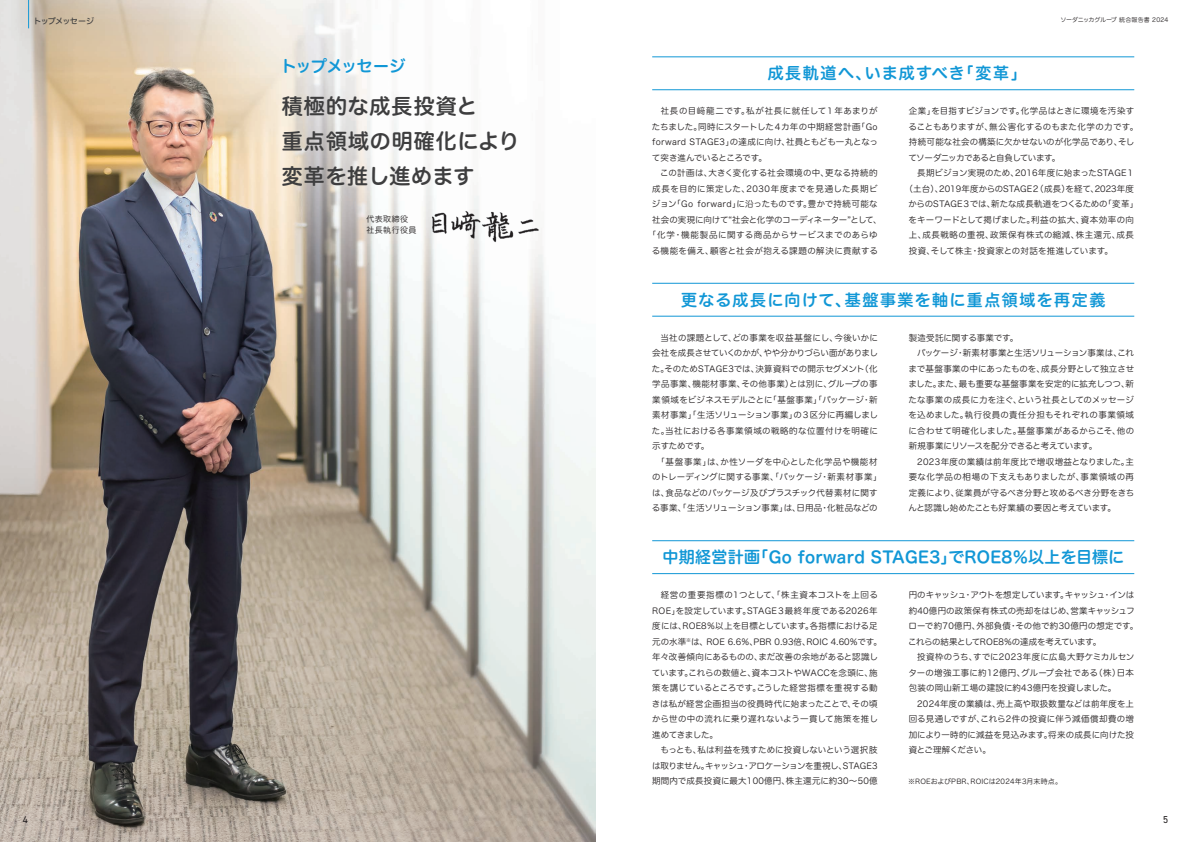
<style>
.page{position:relative;width:1191px;height:842px;background:#fff}
.page>*{position:absolute;margin:0;border:0;box-sizing:border-box;transform-origin:0 0}
.t1{font:21px/35px "Hira Maru Std W6";letter-spacing:.04em;color:#3e3e3f}
.t2{font:16px "Hira Maru Std W6";letter-spacing:.025em;color:#1197d6}
.t3{font:16px "Hira Maru Std W6";letter-spacing:.085em;color:#1197d6}
.t4{font:16px "Hira Maru Std W6";letter-spacing:.09em;color:#1197d6}
.t5{font:16px "Hira Maru Std W6";letter-spacing:-.04em;color:#1197d6}
.t6{font:10px "DIN2014 Rounded VF";color:#231f20}
.t7{font:8.5px/15.5px "Hira Maru Std W3";letter-spacing:.01em;color:#231f20;text-align:justify}
.t8{font:8.5px "Hira Maru Std W3";letter-spacing:.035em;color:#231f20}
.t9{font:8.5px "Hira Maru Std W3";letter-spacing:.045em;color:#231f20}
.t10{font:8.5px "Hira Maru Std W3";letter-spacing:-.01em;color:#231f20}
.t11{font:8.5px "Hira Maru Std W3";letter-spacing:-.035em;color:#231f20}
.t12{font:8.5px "Hira Maru Std W3";letter-spacing:-.015em;color:#231f20}
.t13{font:8.5px "Hira Maru Std W3";letter-spacing:-.03em;color:#231f20}
.t14{font:8.5px "Hira Maru Std W3";letter-spacing:.055em;color:#231f20}
.t15{font:8.5px "Hira Maru Std W3";letter-spacing:.065em;color:#231f20}
.t16{font:8.5px "Hira Maru Std W3";letter-spacing:.04em;color:#231f20}
.t17{font:8.5px "Hira Maru Std W3";letter-spacing:.05em;color:#231f20}
.t18{font:8.5px "Hira Maru Std W3";letter-spacing:.06em;color:#231f20}
.t19{font:8.5px "Hira Maru Std W3";letter-spacing:-.025em;color:#231f20}
.t20{font:8px/11px "Hira Maru Std W3";letter-spacing:.05em;color:#231f20}
.t21{font:8px "Hira Maru Std W5";letter-spacing:-.06em;color:#3e3e3f}
.t22{font:7px "Hira Maru Std W3";letter-spacing:.03em;color:#231f20}
.t23{font:6px "Hira Maru Std W3";letter-spacing:.005em;color:#231f20}
</style>
<div class="page">
<img style="left:0;top:0;width:595px;height:842px">
<hr style="left:652px;top:90px;width:482px;height:1px;background:#1197d6">
<hr style="left:652px;top:57px;width:482px;height:1px;background:#1197d6">
<hr style="left:652px;top:316px;width:482px;height:1px;background:#1197d6">
<hr style="left:652px;top:283px;width:482px;height:1px;background:#1197d6">
<hr style="left:652px;top:573px;width:482px;height:1px;background:#1197d6">
<hr style="left:652px;top:540px;width:482px;height:1px;background:#1197d6">
<img style="left:428px;top:209px;width:113px;height:35px">
<svg style="left:28px;top:0;width:1px;height:28px"></svg>
<p class="t21" style="left:33px;top:15px;width:62px">トップメッセージ</p>
<h2 class="t5" style="left:281px;top:54px;width:126px">トップメッセージ</h2>
<h1 class="t1" style="left:282px;top:89px;width:239px">積極的な成長投資と<br>重点領域の明確化により変革を推し進めます</h1>
<p class="t20" style="left:366px;top:214px;width:51px">代表取締役社長執行役員</p>
<h2 class="t4" style="left:767px;top:61px;width:260px">成長軌道へ、いま成すべき「変革」</h2>
<p class="t23" style="left:1060px;top:16px;width:109px">ソーダニッカグループ 統合報告書 2024</p>
<p class="t7" style="left:652px;top:103px;width:228px;text-indent:9px">社長の目﨑龍二です。私が社長に就任して１年あまりがたちました。同時にスタートした４カ年の中期経営計画「Go forward STAGE3」の達成に向け、社員ともども一丸となって突き進んでいるところです。</p>
<p class="t8" style="left:660px;top:167px;width:219px">この計画は、大きく変化する社会環境の中、更なる持続的</p>
<p class="t14" style="left:652px;top:182px;width:227px">成長を目的に策定した、2030年度までを見通した長期ビ</p>
<p class="t8" style="left:652px;top:198px;width:227px">ジョン「Go forward」に沿ったものです。豊かで持続可能な</p>
<p class="t10" style="left:652px;top:213px;width:231px">社会の実現に向けて“社会と化学のコーディネーター”として、</p>
<p class="t18" style="left:648px;top:229px;width:231px">「化学・機能製品に関する商品からサービスまでのあらゆ</p>
<p class="t9" style="left:652px;top:244px;width:227px">る機能を備え、顧客と社会が抱える課題の解決に貢献する</p>
<p class="t7" style="left:908px;top:103px;width:231px;text-align:left">企業」を目指すビジョンです。化学品はときに環境を汚染することもありますが、無公害化するのもまた化学の力です。持続可能な社会の構築に欠かせないのが化学品であり、そしてソーダニッカであると自負しています。</p>
<p class="t7" style="left:917px;top:165px;width:219px">長期ビジョン実現のため、2016年度に始まったSTAGE１</p>
<p class="t7" style="left:904px;top:181px;width:231px">（土台）、2019年度からのSTAGE２（成長）を経て、2023年度</p>
<p class="t12" style="left:908px;top:198px;width:231px">からのSTAGE３では、新たな成長軌道をつくるための「変革」</p>
<p class="t7" style="left:908px;top:212px;width:227px">をキーワードとして掲げました。利益の拡大、資本効率の向</p>
<p class="t15" style="left:908px;top:229px;width:227px">上、成長戦略の重視、政策保有株式の縮減、株主還元、成長</p>
<p class="t7" style="left:908px;top:243px;width:206px">投資、そして株主・投資家との対話を推進しています。</p>
<h2 class="t3" style="left:681px;top:288px;width:426px">更なる成長に向けて、基盤事業を軸に重点領域を再定義</h2>
<p class="t8" style="left:660px;top:331px;width:219px">当社の課題として、どの事業を収益基盤にし、今後いかに</p>
<p class="t11" style="left:652px;top:347px;width:227px">会社を成長させていくのかが、やや分かりづらい面がありまし</p>
<p class="t7" style="left:652px;top:361px;width:227px">た。そのためSTAGE3では、決算資料での開示セグメント（化</p>
<p class="t8" style="left:652px;top:378px;width:227px">学品事業、機能材事業、その他事業）とは別に、グループの事</p>
<p class="t7" style="left:652px;top:392px;width:227px">業領域をビジネスモデルごとに「基盤事業」「パッケージ・新</p>
<p class="t7" style="left:652px;top:407px;width:227px">素材事業」「生活ソリューション事業」の３区分に再編しまし</p>
<p class="t9" style="left:652px;top:424px;width:227px">た。当社における各事業領域の戦略的な位置付けを明確に</p>
<p class="t7" style="left:652px;top:438px;width:59px">示すためです。</p>
<p class="t16" style="left:656px;top:455px;width:222px">「基盤事業」は、か性ソーダを中心とした化学品や機能材</p>
<p class="t7" style="left:652px;top:469px;width:231px">のトレーディングに関する事業、「パッケージ・新素材事業」</p>
<p class="t7" style="left:652px;top:485px;width:227px">は、食品などのパッケージ及びプラスチック代替素材に関す</p>
<p class="t10" style="left:652px;top:502px;width:227px">る事業、「生活ソリューション事業」は、日用品・化粧品などの</p>
<p class="t7" style="left:908px;top:330px;width:111px">製造受託に関する事業です。</p>
<p class="t13" style="left:917px;top:347px;width:219px">パッケージ・新素材事業と生活ソリューション事業は、これ</p>
<p class="t7" style="left:908px;top:361px;width:227px">まで基盤事業の中にあったものを、成長分野として独立させ</p>
<p class="t7" style="left:908px;top:376px;width:227px">ました。また、最も重要な基盤事業を安定的に拡充しつつ、新</p>
<p class="t7" style="left:908px;top:392px;width:227px">たな事業の成長に力を注ぐ、という社長としてのメッセージ</p>
<p class="t17" style="left:908px;top:409px;width:227px">を込めました。執行役員の責任分担もそれぞれの事業領域</p>
<p class="t7" style="left:908px;top:423px;width:227px">に合わせて明確化しました。基盤事業があるからこそ、他の</p>
<p class="t11" style="left:908px;top:440px;width:190px">新規事業にリソースを配分できると考えています。</p>
<p class="t7" style="left:917px;top:454px;width:218px">2023年度の業績は前年度比で増収増益となりました。主</p>
<p class="t9" style="left:908px;top:471px;width:227px">要な化学品の相場の下支えもありましたが、事業領域の再</p>
<p class="t7" style="left:908px;top:485px;width:227px">定義により、従業員が守るべき分野と攻めるべき分野をきち</p>
<p class="t19" style="left:908px;top:502px;width:209px">んと認識し始めたことも好業績の要因と考えています。</p>
<h2 class="t2" style="left:662px;top:545px;width:463px">中期経営計画「Go forward STAGE3」でROE8％以上を目標に</h2>
<p class="t7" style="left:652px;top:587px;width:231px;text-align:left;text-indent:9px">経営の重要指標の1つとして、「株主資本コストを上回る<br>ROE」を設定しています。STAGE３最終年度である2026年度には、ROE8％以上を目標としています。各指標における足元の水準<sup>※</sup>は、ROE 6.6％、PBR 0.93倍、ROIC 4.60％です。年々改善傾向にあるものの、まだ改善の余地があると認識しています。これらの数値と、資本コストやWACCを念頭に、施策を講じているところです。こうした経営指標を重視する動きは私が経営企画担当の役員時代に始まったことで、その頃から世の中の流れに乗り遅れないよう一貫して施策を推し進めてきました。</p>
<p class="t7" style="left:652px;top:742px;width:227px;text-indent:8px">もっとも、私は利益を残すために投資しないという選択肢は取りません。キャッシュ・アロケーションを重視し、STAGE3期間内で成長投資に最大100億円、株主還元に約30～50億</p>
<p class="t7" style="left:908px;top:587px;width:231px;text-align:left">円のキャッシュ・アウトを想定しています。キャッシュ・インは約40億円の政策保有株式の売却をはじめ、営業キャッシュフローで約70億円、外部負債・その他で約30億円の想定です。これらの結果としてROE8％の達成を考えています。</p>
<p class="t7" style="left:908px;top:649px;width:227px;text-indent:9px">投資枠のうち、すでに2023年度に広島大野ケミカルセンターの増強工事に約12億円、グループ会社である（株）日本包装の岡山新工場の建設に約43億円を投資しました。</p>
<p class="t7" style="left:908px;top:696px;width:227px;text-indent:8px">2024年度の業績は、売上高や取扱数量などは前年度を上回る見通しですが、これら2件の投資に伴う減価償却費の増加により一時的に減益を見込みます。将来の成長に向けた投資とご理解ください。</p>
<p class="t22" style="left:908px;top:777px;width:155px">※ROEおよびPBR、ROICは2024年3月末時点。</p>
<p class="t6" style="left:23px;top:814px;width:6px">4</p>
<p class="t6" style="left:1163px;top:814px;width:6px">5</p>
</div>
